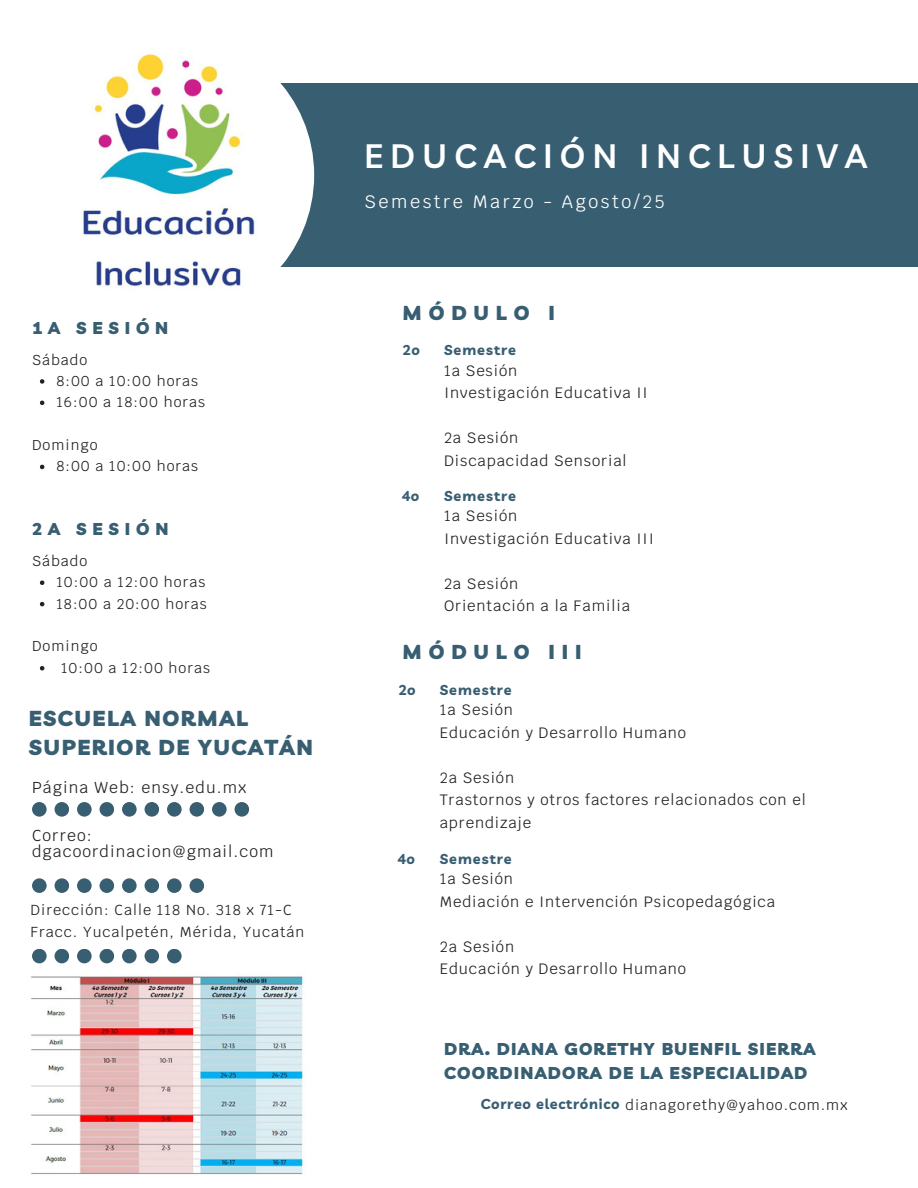
<style>
.page{position:relative;width:918px;height:1188px;background:#fff}
.page>*{position:absolute;margin:0;border:0;box-sizing:border-box;transform-origin:0 0}
.t1{font:600 33px "Livvic";letter-spacing:.225em;color:#fff}
.t2{font:900 21.6px/29.2px "Livvic";letter-spacing:.07em;color:#385e72}
.t3{font:900 20.1px "Livvic";letter-spacing:.34em;color:#385e72}
.t4{font:18px "Krub";letter-spacing:.14em;color:#fff}
.t5{font:900 17.1px/23.7px "Livvic";letter-spacing:.07em;color:#385e72}
.t6{font:900 17.1px "Livvic";letter-spacing:.34em;color:#385e72}
.t7{font:15.75px "Krub";letter-spacing:.07em;color:#222}
.t8{font:15px/22.5px "Krub";letter-spacing:.06em;color:#222}
.t9{font:14.4px/21.3px "Krub";letter-spacing:.07em;color:#222}
.t10{font:14.25px "Krub";letter-spacing:.07em;color:#222}
.t11{font:700 14.25px "Livvic";letter-spacing:.07em;color:#385e72}
.s1{font-family:"Livvic";font-weight:700;color:#385e72}
</style>
<div class="page">
<div style="left:32px;top:802px;width:15px;height:15px;background:#385e72;border-radius:50%"></div>
<div style="left:55px;top:802px;width:14px;height:15px;background:#385e72;border-radius:50%"></div>
<div style="left:77px;top:802px;width:15px;height:15px;background:#385e72;border-radius:50%"></div>
<div style="left:100px;top:802px;width:14px;height:15px;background:#385e72;border-radius:50%"></div>
<div style="left:122px;top:802px;width:15px;height:15px;background:#385e72;border-radius:50%"></div>
<div style="left:145px;top:802px;width:14px;height:15px;background:#385e72;border-radius:50%"></div>
<div style="left:167px;top:802px;width:15px;height:15px;background:#385e72;border-radius:50%"></div>
<div style="left:190px;top:802px;width:14px;height:15px;background:#385e72;border-radius:50%"></div>
<div style="left:212px;top:802px;width:15px;height:15px;background:#385e72;border-radius:50%"></div>
<div style="left:235px;top:802px;width:14px;height:15px;background:#385e72;border-radius:50%"></div>
<div style="left:32px;top:878px;width:15px;height:15px;background:#385e72;border-radius:50%"></div>
<div style="left:55px;top:878px;width:14px;height:15px;background:#385e72;border-radius:50%"></div>
<div style="left:77px;top:878px;width:15px;height:15px;background:#385e72;border-radius:50%"></div>
<div style="left:100px;top:878px;width:14px;height:15px;background:#385e72;border-radius:50%"></div>
<div style="left:122px;top:878px;width:15px;height:15px;background:#385e72;border-radius:50%"></div>
<div style="left:145px;top:878px;width:14px;height:15px;background:#385e72;border-radius:50%"></div>
<div style="left:167px;top:878px;width:15px;height:15px;background:#385e72;border-radius:50%"></div>
<div style="left:190px;top:878px;width:14px;height:15px;background:#385e72;border-radius:50%"></div>
<div style="left:32px;top:949px;width:15px;height:14px;background:#385e72;border-radius:50%"></div>
<div style="left:55px;top:949px;width:14px;height:14px;background:#385e72;border-radius:50%"></div>
<div style="left:77px;top:949px;width:15px;height:14px;background:#385e72;border-radius:50%"></div>
<div style="left:100px;top:949px;width:14px;height:14px;background:#385e72;border-radius:50%"></div>
<div style="left:122px;top:949px;width:15px;height:14px;background:#385e72;border-radius:50%"></div>
<div style="left:145px;top:949px;width:14px;height:14px;background:#385e72;border-radius:50%"></div>
<div style="left:167px;top:949px;width:15px;height:14px;background:#385e72;border-radius:50%"></div>
<div style="left:105px;top:83px;width:813px;height:184px;background:#385e72"></div>
<img style="left:29px;top:32px;width:285px;height:286px;border-radius:50%">
<img style="left:31px;top:976px;width:272px;height:198px">
<svg style="left:40px;top:379px;width:4px;height:5px"></svg>
<svg style="left:40px;top:401px;width:4px;height:4px"></svg>
<svg style="left:40px;top:465px;width:4px;height:4px"></svg>
<svg style="left:40px;top:580px;width:4px;height:5px"></svg>
<svg style="left:40px;top:602px;width:4px;height:4px"></svg>
<svg style="left:40px;top:666px;width:4px;height:4px"></svg>
<h4 class="t6" style="left:32px;top:317px;width:138px">1A SESIÓN</h4>
<h2 class="t10" style="left:32px;top:350px;width:57px">Sábado</h2>
<h3 class="t10" style="left:56px;top:372px;width:143px">8:00 a 10:00 horas</h3>
<p class="t10" style="left:56px;top:393px;width:150px">16:00 a 18:00 horas</p>
<p class="t10" style="left:32px;top:436px;width:67px">Domingo</p>
<p class="t10" style="left:56px;top:457px;width:143px">8:00 a 10:00 horas</p>
<p class="t6" style="left:32px;top:518px;width:138px">2A SESIÓN</p>
<p class="t10" style="left:32px;top:552px;width:57px">Sábado</p>
<h5 class="t10" style="left:56px;top:573px;width:151px">10:00 a 12:00 horas</h5>
<h5 class="t10" style="left:56px;top:594px;width:152px">18:00 a 20:00 horas</h5>
<p class="t10" style="left:32px;top:637px;width:67px">Domingo</p>
<p class="t10" style="left:61px;top:658px;width:151px">10:00 a 12:00 horas</p>
<h2 class="t2" style="left:29px;top:703px;width:285px">ESCUELA NORMAL<br>SUPERIOR DE YUCATÁN</h2>
<h5 class="t7" style="left:32px;top:777px;width:216px">Página Web: ensy.edu.mx</h5>
<h5 class="t7" style="left:32px;top:825px;width:61px">Correo:</h5>
<p class="t7" style="left:32px;top:841px;width:243px">dgacoordinacion@gmail.com</p>
<p class="t9" style="left:30px;top:899px;width:276px">Dirección: Calle 118 No. 318 x 71-C<br>Fracc. Yucalpetén, Mérida, Yucatán</p>
<h1 class="t1" style="left:365px;top:135px;width:505px">EDUCACIÓN INCLUSIVA</h1>
<p class="t4" style="left:365px;top:189px;width:302px">Semestre Marzo - Agosto/25</p>
<p class="t3" style="left:403px;top:300px;width:154px">MÓDULO I</p>
<p class="t11" style="left:444px;top:341px;width:74px">Semestre</p>
<h5 class="t8" style="left:444px;top:359px;width:75px">1a Sesión</h5>
<h5 class="t8" style="left:444px;top:382px;width:205px">Investigación Educativa II</h5>
<p class="t8" style="left:444px;top:427px;width:76px">2a Sesión</p>
<p class="t8" style="left:444px;top:449px;width:184px">Discapacidad Sensorial</p>
<p class="t11" style="left:403px;top:341px;width:19px">2o</p>
<p class="t11" style="left:402px;top:486px;width:19px">4o</p>
<p class="t11" style="left:444px;top:486px;width:74px">Semestre</p>
<h3 class="t8" style="left:444px;top:505px;width:75px">1a Sesión</h3>
<p class="t8" style="left:444px;top:527px;width:211px">Investigación Educativa III</p>
<p class="t8" style="left:444px;top:572px;width:76px">2a Sesión</p>
<p class="t8" style="left:444px;top:595px;width:188px">Orientación a la Familia</p>
<h2 class="t3" style="left:403px;top:639px;width:180px">MÓDULO III</h2>
<p class="t11" style="left:440px;top:680px;width:74px">Semestre</p>
<p class="t8" style="left:440px;top:699px;width:75px">1a Sesión</p>
<p class="t8" style="left:440px;top:721px;width:248px">Educación y Desarrollo Humano</p>
<h5 class="t8" style="left:440px;top:766px;width:76px">2a Sesión</h5>
<h5 class="t8" style="left:440px;top:789px;width:368px">Trastornos y otros factores relacionados con el aprendizaje</h5>
<p class="t11" style="left:398px;top:680px;width:19px">2o</p>
<h3 class="t11" style="left:398px;top:849px;width:19px">4o</h3>
<p class="t11" style="left:440px;top:849px;width:74px">Semestre</p>
<p class="t8" style="left:440px;top:867px;width:75px">1a Sesión</p>
<p class="t8" style="left:440px;top:890px;width:337px">Mediación e Intervención Psicopedagógica</p>
<p class="t8" style="left:440px;top:935px;width:76px">2a Sesión</p>
<p class="t8" style="left:440px;top:957px;width:248px">Educación y Desarrollo Humano</p>
<p class="t5" style="left:444px;top:1037px;width:373px">DRA. DIANA GORETHY BUENFIL SIERRA<br>COORDINADORA DE LA ESPECIALIDAD</p>
<p class="t10" style="left:481px;top:1095px;width:368px"><span class="s1">Correo electrónico</span> dianagorethy@yahoo.com.mx</p>
</div>
